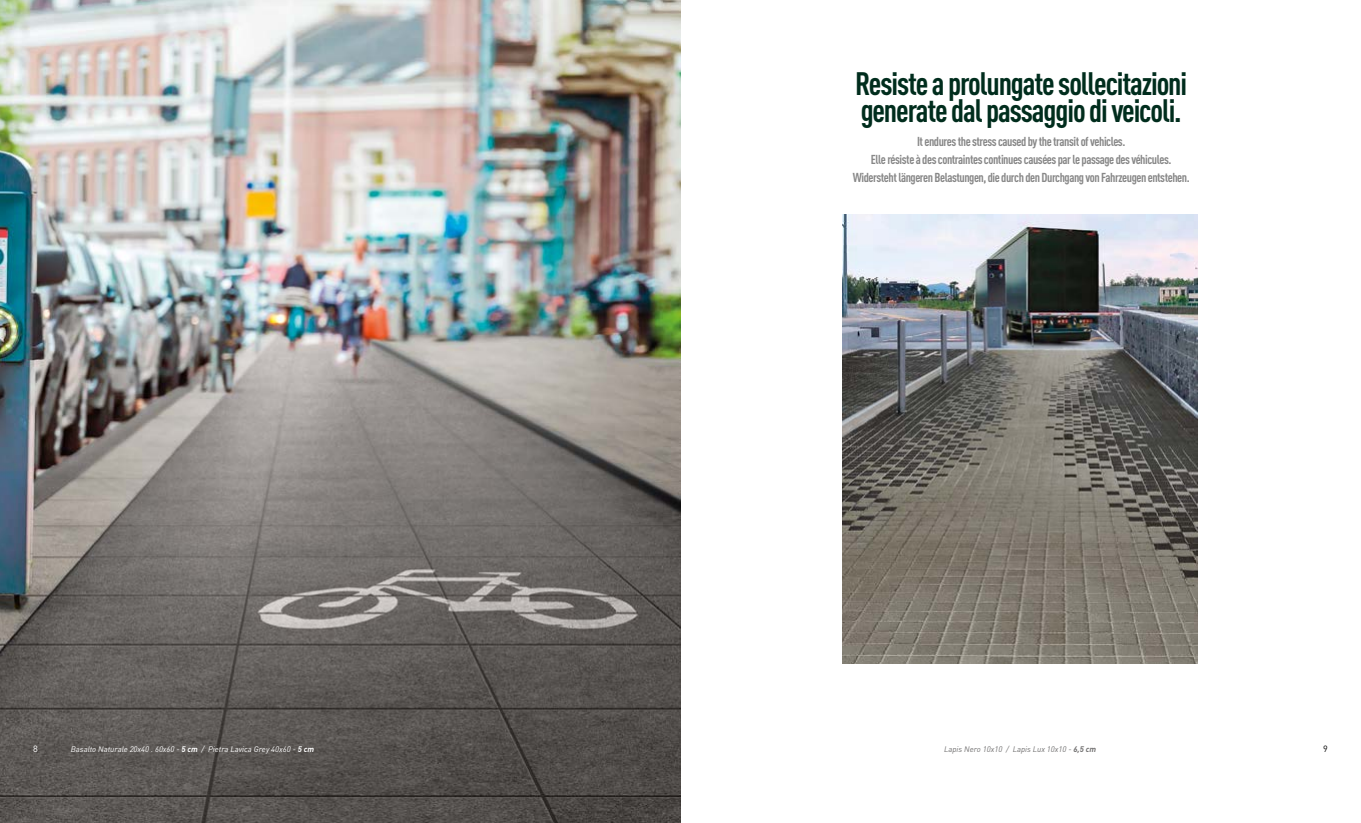
<style>
.page{position:relative;width:1361px;height:823px;background:#fff}
.page>*{position:absolute;margin:0;border:0;box-sizing:border-box;transform-origin:0 0}
.t1{font:700 condensed 32px/26.4px "DIN Pro";letter-spacing:-.035em;color:#002d1d}
.t2{font:700 condensed 12.8px/18px "DIN Pro";letter-spacing:-.035em;color:#878787;text-align:center}
.t3{font:9px "DIN Pro";color:#fff}
.t4{font:9px "DIN Pro";color:#000}
.t5{font:italic 8px "DIN Pro";color:#fff}
.t6{font:italic 8px "DIN Pro";color:#706f6f}
.s1{font-weight:700}
</style>
<div class="page">
<img style="left:0;top:0;width:680px;height:822px">
<img style="left:843px;top:215px;width:354px;height:447px">
<h1 class="t1" style="left:855px;top:70px;width:333px">Resiste a prolungate sollecitazioni generate dal passaggio di veicoli.</h1>
<p class="t2" style="left:852px;top:132px;width:338px">It endures the stress caused by the transit of vehicles.<br>Elle résiste à des contraintes continues causées par le passage des véhicules.<br>Widersteht längeren Belastungen, die durch den Durchgang von Fahrzeugen entstehen.</p>
<p class="t3" style="left:33px;top:742px;width:6px">8</p>
<p class="t4" style="left:1323px;top:742px;width:6px">9</p>
<p class="t5" style="left:71px;top:743px;width:245px">Basalto Naturale 20x40 . 60x60 - <span class="s1">5 cm</span> / Pietra Lavica Grey 40x60 - <span class="s1">5 cm</span></p>
<p class="t6" style="left:944px;top:743px;width:153px">Lapis Nero 10x10 / Lapis Lux 10x10 - <span class="s1">6,5 cm</span></p>
</div>
